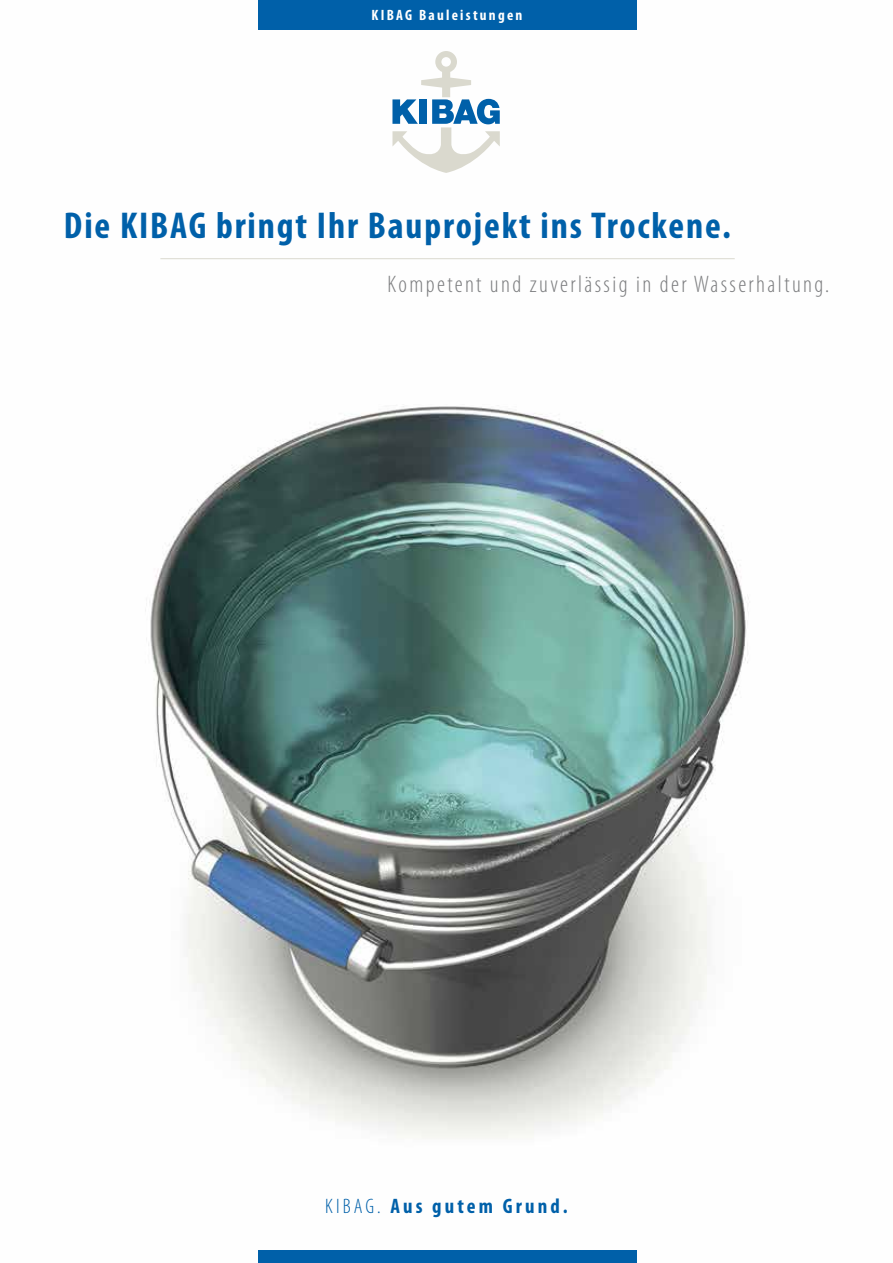
<style>
.page{position:relative;width:893px;height:1263px;background:#fff}
.page>*{position:absolute;margin:0;border:0;box-sizing:border-box;transform-origin:0 0}
.t1{font:700 condensed 37.5px "Myriad Pro";letter-spacing:.05em;color:#0060a9}
.t2{font:300 condensed 24px "Myriad Pro";letter-spacing:.1em;color:#7b7c7e}
.t3{font:700 condensed 21px "Myriad Pro";letter-spacing:.15em;color:#0060a9}
.t4{font:700 condensed 15px "Myriad Pro";letter-spacing:.15em;color:#fff}
.s1{font-weight:300}
</style>
<div class="page">
<img style="left:145px;top:259px;width:604px;height:880px">
<hr style="left:160px;top:258px;width:575px;height:1px;background:#dad9ce">
<div style="left:258px;top:0;width:379px;height:30px;background:#0060a9"></div>
<div style="left:258px;top:1250px;width:379px;height:13px;background:#0060a9"></div>
<svg style="left:392px;top:51px;width:108px;height:122px"></svg>
<p class="t4" style="left:372px;top:6px;width:152px">KIBAG Bauleistungen</p>
<h1 class="t1" style="left:64px;top:204px;width:669px">Die KIBAG bringt Ihr Bauprojekt ins Trockene.</h1>
<p class="t2" style="left:388px;top:270px;width:443px">Kompetent und zuverlässig in der Wasserhaltung.</p>
<p class="t3" style="left:325px;top:1194px;width:244px"><span class="s1">KIBAG.</span> Aus gutem Grund.</p>
</div>
